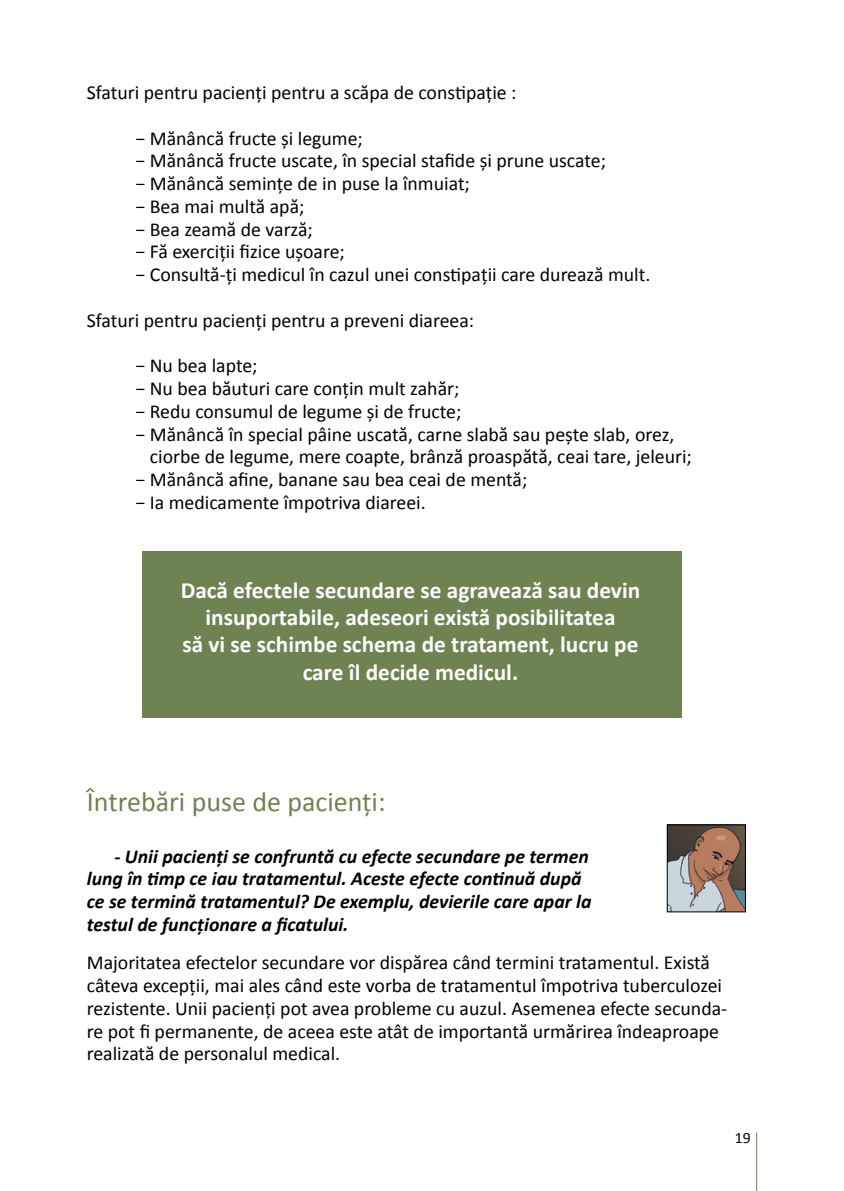
<style>
.page{position:relative;width:844px;height:1191px;background:#fff}
.page>*{position:absolute;margin:0;border:0;box-sizing:border-box;transform-origin:0 0}
.t1{font:28px "Calibri";color:#6d8351}
.t2{font:700 23.28px/27.1px "Calibri";color:#fff;text-align:center}
.t3{font:19.78px/22.8px "Calibri";color:#000}
.t4{font:italic 700 19.78px/22.8px "Calibri";color:#000}
.t5{font:15.75px "Calibri";color:#000}
</style>
<div class="page">
<hr style="left:756px;top:1132px;width:1px;height:59px;background:#6d8351">
<div style="left:142px;top:550px;width:539px;height:167px;background:#6d8351"></div>
<img style="left:668px;top:826px;width:75px;height:84px">
<div style="left:666px;top:824px;width:79px;height:88px;border:1px solid #000"></div>
<p class="t3" style="left:87px;top:81px;width:431px">Sfaturi pentru pacienți pentru a scăpa de constipație :</p>
<p class="t3" style="left:135px;top:127px;width:516px">− Mănâncă fructe și legume;<br>− Mănâncă fructe uscate, în special stafide și prune uscate;<br>− Mănâncă semințe de in puse la înmuiat;<br>− Bea mai multă apă;<br>− Bea zeamă de varză;<br>− Fă exerciții fizice ușoare;<br>− Consultă-ți medicul în cazul unei constipații care durează mult.</p>
<p class="t3" style="left:87px;top:309px;width:389px">Sfaturi pentru pacienți pentru a preveni diareea:</p>
<p class="t3" style="left:135px;top:354px;width:124px">− Nu bea lapte;</p>
<p class="t3" style="left:135px;top:377px;width:325px">− Nu bea băuturi care conțin mult zahăr;</p>
<p class="t3" style="left:135px;top:400px;width:327px">− Redu consumul de legume și de fructe;</p>
<p class="t3" style="left:135px;top:422px;width:540px">− Mănâncă în special pâine uscată, carne slabă sau pește slab, orez,</p>
<p class="t3" style="left:150px;top:445px;width:543px">ciorbe de legume, mere coapte, brânză proaspătă, ceai tare, jeleuri;</p>
<p class="t3" style="left:135px;top:468px;width:393px">− Mănâncă afine, banane sau bea ceai de mentă;</p>
<p class="t3" style="left:135px;top:491px;width:292px">− Ia medicamente împotriva diareei.</p>
<p class="t2" style="left:181px;top:576px;width:461px">Dacă efectele secundare se agravează sau devin insuportabile, adeseori există posibilitatea<br>să vi se schimbe schema de tratament, lucru pe care îl decide medicul.</p>
<h1 class="t1" style="left:87px;top:783px;width:300px">Întrebări puse de pacienți:</h1>
<p class="t4" style="left:87px;top:844px;width:506px;text-indent:28px">- Unii pacienți se confruntă cu efecte secundare pe termen lung în timp ce iau tratamentul. Aceste efecte continuă după ce se termină tratamentul? De exemplu, devierile care apar la testul de funcționare a ficatului.</p>
<p class="t3" style="left:87px;top:951px;width:641px">Majoritatea efectelor secundare vor dispărea când termini tratamentul. Există câteva excepții, mai ales când este vorba de tratamentul împotriva tuberculozei rezistente. Unii pacienți pot avea probleme cu auzul. Asemenea efecte secunda&shy;re pot fi permanente, de aceea este atât de importantă urmărirea îndeaproape realizată de personalul medical.</p>
<p class="t5" style="left:734px;top:1128px;width:17px">19</p>
</div>
